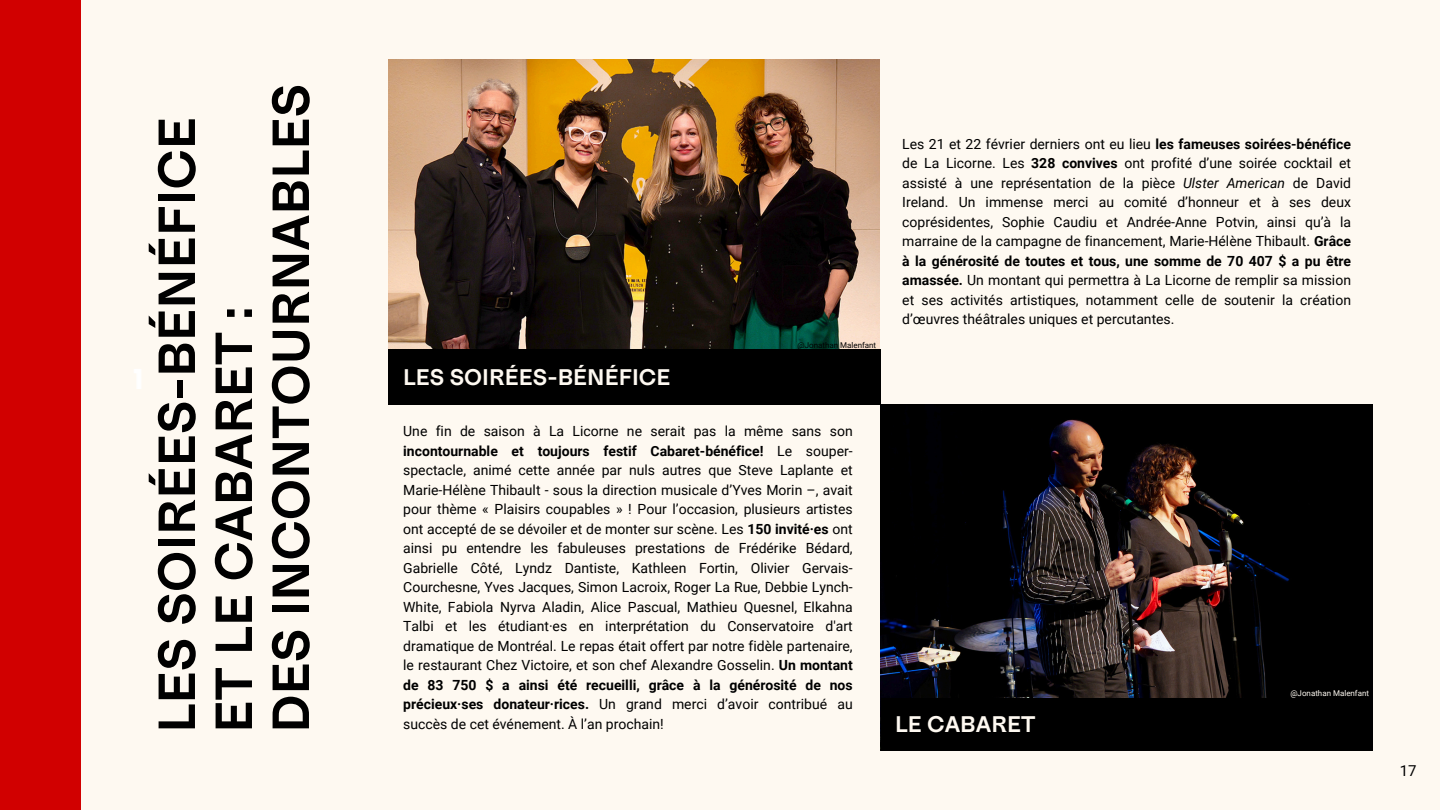
<style>
.page{position:relative;width:1440px;height:810px;background:#fef9f1}
.page>*{position:absolute;margin:0;border:0;box-sizing:border-box;transform-origin:0 0}
.t1{font:600 52px/57px "Medium LL";color:#000}
.t2{font:600 22.6px "Medium LL";color:#fef9f1}
.t3{font:15px "Roboto";color:#000}
.t4{font:14px/19.5px "Roboto";color:#000;text-align:justify}
.t5{font:8px "Roboto";color:#000}
.t6{font:8px "Roboto";color:#fef9f1}
.s1{font-weight:700}
.s2{font-style:italic}
</style>
<div class="page">
<img style="left:388px;top:59px;width:492px;height:291px">
<img style="left:881px;top:405px;width:491px;height:293px">
<div style="left:881px;top:698px;width:491px;height:53px;background:#000"></div>
<div style="left:388px;top:350px;width:493px;height:55px;background:#000"></div>
<div style="left:0;top:0;width:81px;height:810px;background:#d10000"></div>
<h3 class="t1" style="left:148px;top:733px;width:650px;rotate:-90deg">LES SOIRÉES-BÉNÉFICE<br>ET LE CABARET :<br>DES INCONTOURNABLES</h3>
<p class="t2" style="left:403px;top:364px;width:269px">LES SOIRÉES-BÉNÉFICE</p>
<h2 class="t5" style="left:798px;top:340px;width:80px">@Jonathan Malenfant</h2>
<h2 class="t4" style="left:403px;top:422px;width:451px">Une fin de saison à La Licorne ne serait pas la même sans son <span class="s1">incontournable et toujours festif Cabaret-bénéfice!</span> Le souper&shy;spectacle, animé cette année par nuls autres que Steve Laplante et Marie-Hélène Thibault - sous la direction musicale d’Yves Morin –, avait pour thème « Plaisirs coupables » ! Pour l’occasion, plusieurs artistes ont accepté de se dévoiler et de monter sur scène. Les <span class="s1">150 invité·es</span> ont ainsi pu entendre les fabuleuses prestations de Frédérike Bédard, Gabrielle Côté, Lyndz Dantiste, Kathleen Fortin, Olivier Gervais-Courchesne, Yves Jacques, Simon Lacroix, Roger La Rue, Debbie Lynch-White, Fabiola Nyrva Aladin, Alice Pascual, Mathieu Quesnel, Elkahna Talbi et les étudiant·es en interprétation du Conservatoire d'art dramatique de Montréal. Le repas était offert par notre fidèle partenaire, le restaurant Chez Victoire, et son chef Alexandre Gosselin. <span class="s1">Un montant de 83 750 $ a ainsi été recueilli, grâce à la générosité de nos précieux·ses donateur·rices.</span> Un grand merci d’avoir contribué au succès de cet événement. À l’an prochain!</h2>
<p class="t4" style="left:902px;top:134px;width:450px">Les 21 et 22 février derniers ont eu lieu <span class="s1">les fameuses soirées-bénéfice </span>de La Licorne. Les <span class="s1">328 convives</span> ont profité d’une soirée cocktail et assisté à une représentation de la pièce <span class="s2">Ulster American</span> de David Ireland. Un immense merci au comité d’honneur et à ses deux coprésidentes, Sophie Caudiu et Andrée-Anne Potvin, ainsi qu’à la marraine de la campagne de financement, Marie-Hélène Thibault. <span class="s1">Grâce à la générosité de toutes et tous, une somme de 70 407 $ a pu être amassée.</span> Un montant qui permettra à La Licorne de remplir sa mission et ses activités artistiques, notamment celle de soutenir la création d’œuvres théâtrales uniques et percutantes.</p>
<p class="t2" style="left:895px;top:711px;width:142px">LE CABARET</p>
<p class="t6" style="left:1290px;top:689px;width:80px">@Jonathan Malenfant</p>
<p class="t3" style="left:1400px;top:762px;width:18px">17</p>
</div>
